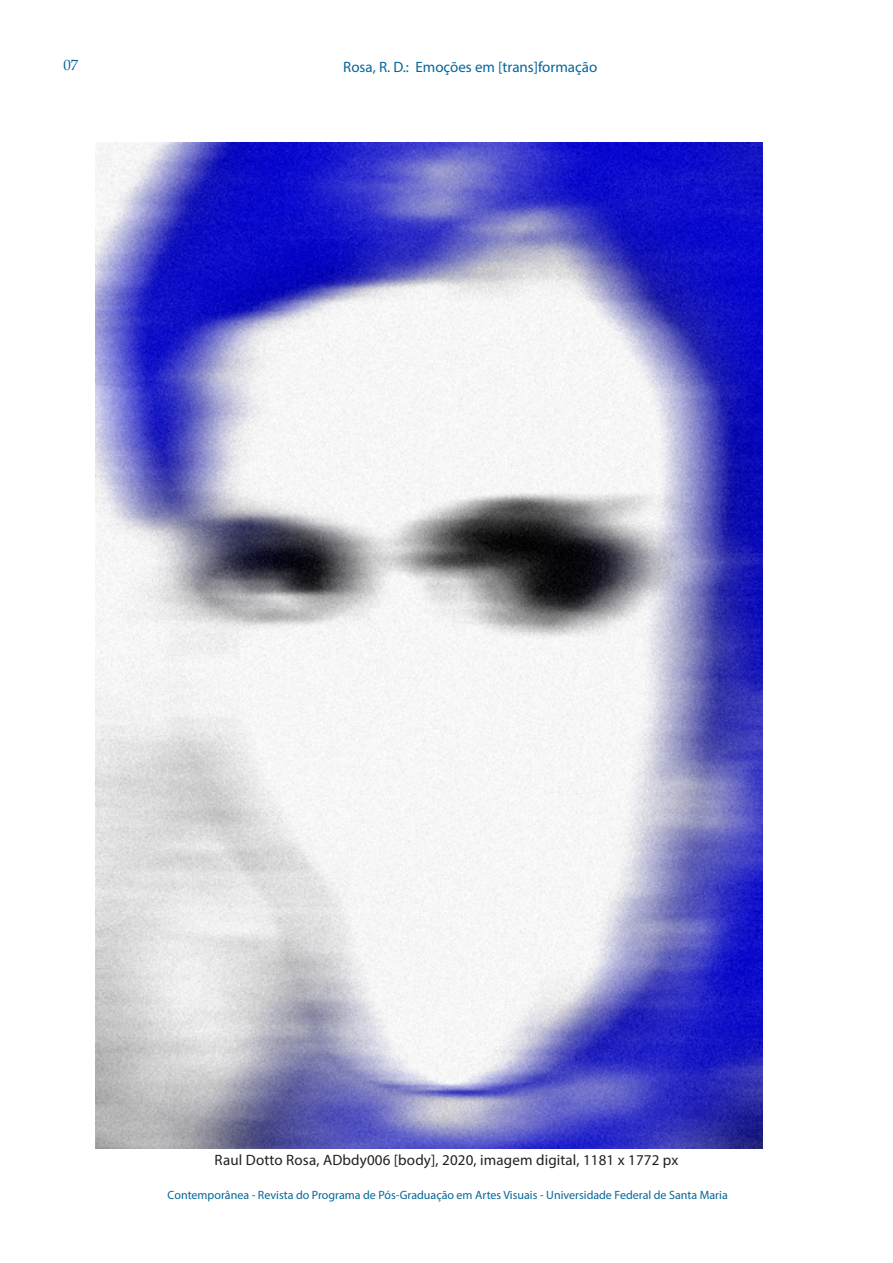
<style>
.page{position:relative;width:893px;height:1263px;background:#fff}
.page>*{position:absolute;margin:0;border:0;box-sizing:border-box;transform-origin:0 0}
.LegendaFIGURA{font:15px "Myriad Pro";letter-spacing:.01em;color:#231f20}
.t1{font:15px "Myriad Pro";color:#056699}
.t2{font:15px "Palatino Linotype";color:#056699}
.t3{font:12px "Myriad Pro";color:#056699}
</style>
<div class="page">
<img style="left:96px;top:143px;width:667px;height:1005px">
<p class="t2" style="left:63px;top:54px;width:16px">07</p>
<p class="t1" style="left:343px;top:57px;width:256px">Rosa, R. D.: Emoções em [trans]formação</p>
<p class="LegendaFIGURA" style="left:215px;top:1151px;width:465px">Raul Dotto Rosa, ADbdy006 [body], 2020, imagem digital, 1181 x 1772 px</p>
<p class="t3" style="left:168px;top:1187px;width:562px">Contemporânea - Revista do Programa de Pós-Graduação em Artes Visuais - Universidade Federal de Santa Maria</p>
</div>
